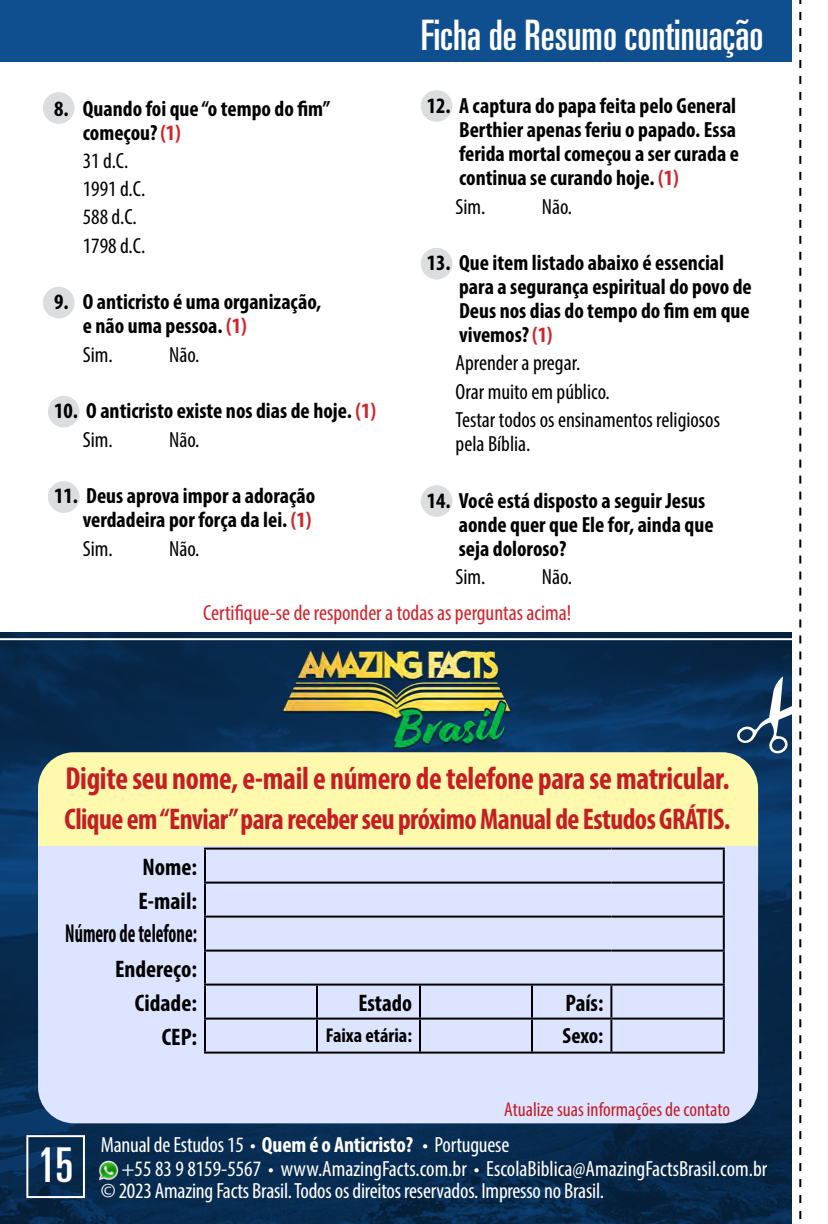
<style>
.page{position:relative;width:828px;height:1224px;background:#fff}
.page>*{position:absolute;margin:0;border:0;box-sizing:border-box;transform-origin:0 0}
.t1{font:ultra-condensed 48px "Univers";color:#fff}
.t2{font:ultra-condensed 42px "Univers";color:#fff}
.t3{font:700 condensed 32px "Myriad Pro";letter-spacing:-.01em;color:#c61d23;scale:.95 1}
.t4{font:700 condensed 30px "Myriad Pro";letter-spacing:-.02em;color:#c61d23;scale:.95 1}
.t5{font:700 condensed 26px "Myriad Pro";color:#000;scale:.71 1}
.t6{font:700 condensed 24px/34px "Myriad Pro";color:#000}
.t7{font:700 condensed 24px "Myriad Pro";color:#000;scale:.96 1}
.t8{font:700 condensed 22px/24px "Myriad Pro";color:#000}
.t9{font:condensed 22px/24px "Myriad Pro";letter-spacing:-.01em;color:#fff}
.t10{font:condensed 22px/28.4px "Myriad Pro";color:#000}
.t11{font:condensed 22px "Myriad Pro";color:#d2232a}
.t12{font:condensed 20px "Myriad Pro";color:#c61d23}
.t13{font:700 condensed 20px "Myriad Pro";color:#000}
.s1{color:#d2232a}
.s2{font-weight:400}
.s3{font-weight:700}
</style>
<div class="page">
<div style="left:0;top:0;width:792px;height:62px;background:#0f4f90"></div>
<img style="left:0;top:633px;width:792px;height:591px">
<div style="left:421px;top:90px;width:31px;height:32px;background:#dcddde;border-radius:50%"></div>
<div style="left:421px;top:248px;width:31px;height:32px;background:#dcddde;border-radius:50%"></div>
<div style="left:421px;top:485px;width:31px;height:32px;background:#dcddde;border-radius:50%"></div>
<div style="left:43px;top:92px;width:32px;height:32px;background:#dcddde;border-radius:50%"></div>
<div style="left:43px;top:287px;width:32px;height:31px;background:#dcddde;border-radius:50%"></div>
<div style="left:48px;top:396px;width:32px;height:31px;background:#dcddde;border-radius:50%"></div>
<div style="left:48px;top:481px;width:32px;height:32px;background:#dcddde;border-radius:50%"></div>
<svg style="left:799px;top:0;width:2px;height:1220px"></svg>
<div style="left:26px;top:1135px;width:59px;height:63px;border:2px solid #fff"></div>
<svg style="left:736px;top:676px;width:56px;height:78px"></svg>
<hr style="left:0;top:638px;width:792px;height:2px;background:#fff">
<img style="left:281px;top:642px;width:232px;height:110px">
<img style="left:99px;top:1160px;width:20px;height:20px">
<div style="left:38px;top:760px;width:720px;height:363px;background:#dde4ff;border-radius:36px"></div>
<div style="left:38px;top:752px;width:720px;height:157px;background:#fff9ae;border-radius:36px"></div>
<svg style="left:38px;top:846px;width:720px;height:63px;background:#d2d9f3"></svg>
<svg style="left:54px;top:849px;width:669px;height:203px"></svg>
<div style="left:317px;top:1019px;width:103px;height:34px;background:#dde4ff"></div>
<hr style="left:204px;top:848px;width:113px;height:2px;background:#000">
<hr style="left:204px;top:850px;width:2px;height:32px;background:#000">
<hr style="left:317px;top:848px;width:103px;height:2px;background:#000">
<hr style="left:420px;top:848px;width:112px;height:2px;background:#000">
<hr style="left:532px;top:848px;width:79px;height:2px;background:#000">
<hr style="left:611px;top:848px;width:114px;height:2px;background:#000">
<hr style="left:723px;top:850px;width:2px;height:32px;background:#000">
<hr style="left:204px;top:882px;width:113px;height:2px;background:#000">
<hr style="left:204px;top:884px;width:2px;height:32px;background:#000">
<hr style="left:317px;top:882px;width:103px;height:2px;background:#000">
<hr style="left:420px;top:882px;width:112px;height:2px;background:#000">
<hr style="left:532px;top:882px;width:79px;height:2px;background:#000">
<hr style="left:611px;top:882px;width:114px;height:2px;background:#000">
<hr style="left:723px;top:884px;width:2px;height:32px;background:#000">
<hr style="left:204px;top:916px;width:113px;height:2px;background:#000">
<hr style="left:204px;top:918px;width:2px;height:32px;background:#000">
<hr style="left:317px;top:916px;width:103px;height:2px;background:#000">
<hr style="left:420px;top:916px;width:112px;height:2px;background:#000">
<hr style="left:532px;top:916px;width:79px;height:2px;background:#000">
<hr style="left:611px;top:916px;width:114px;height:2px;background:#000">
<hr style="left:723px;top:918px;width:2px;height:32px;background:#000">
<hr style="left:204px;top:950px;width:113px;height:2px;background:#000">
<hr style="left:204px;top:952px;width:2px;height:32px;background:#000">
<hr style="left:317px;top:950px;width:103px;height:2px;background:#000">
<hr style="left:420px;top:950px;width:112px;height:2px;background:#000">
<hr style="left:532px;top:950px;width:79px;height:2px;background:#000">
<hr style="left:611px;top:950px;width:114px;height:2px;background:#000">
<hr style="left:723px;top:952px;width:2px;height:32px;background:#000">
<hr style="left:611px;top:984px;width:114px;height:2px;background:#000">
<hr style="left:723px;top:986px;width:2px;height:32px;background:#000">
<hr style="left:611px;top:1018px;width:114px;height:2px;background:#000">
<hr style="left:723px;top:1020px;width:2px;height:32px;background:#000">
<hr style="left:611px;top:1052px;width:114px;height:2px;background:#000">
<hr style="left:420px;top:984px;width:112px;height:2px;background:#000">
<hr style="left:532px;top:984px;width:79px;height:2px;background:#000">
<hr style="left:531px;top:986px;width:2px;height:32px;background:#000">
<hr style="left:610px;top:986px;width:2px;height:32px;background:#000">
<hr style="left:420px;top:1018px;width:112px;height:2px;background:#000">
<hr style="left:532px;top:1018px;width:79px;height:2px;background:#000">
<hr style="left:531px;top:1020px;width:2px;height:32px;background:#000">
<hr style="left:610px;top:1020px;width:2px;height:32px;background:#000">
<hr style="left:420px;top:1052px;width:112px;height:2px;background:#000">
<hr style="left:532px;top:1052px;width:79px;height:2px;background:#000">
<hr style="left:204px;top:984px;width:113px;height:2px;background:#000">
<hr style="left:204px;top:986px;width:2px;height:32px;background:#000">
<hr style="left:317px;top:984px;width:103px;height:2px;background:#000">
<hr style="left:316px;top:986px;width:2px;height:32px;background:#000">
<hr style="left:419px;top:986px;width:2px;height:32px;background:#000">
<hr style="left:204px;top:1018px;width:113px;height:2px;background:#000">
<hr style="left:204px;top:1020px;width:2px;height:32px;background:#000">
<hr style="left:317px;top:1018px;width:103px;height:2px;background:#000">
<hr style="left:316px;top:1020px;width:2px;height:32px;background:#000">
<hr style="left:419px;top:1020px;width:2px;height:32px;background:#000">
<hr style="left:204px;top:1052px;width:113px;height:2px;background:#000">
<hr style="left:317px;top:1052px;width:103px;height:2px;background:#000">
<p class="t8" style="left:83px;top:96px;width:249px;text-indent:-29px">8. Quando foi que “o tempo do fim” começou? <span class="s1">(1)</span></p>
<p class="t10" style="left:83px;top:146px;width:64px">31 d.C.<br>1991 d.C.<br>588 d.C.<br>1798 d.C.</p>
<p class="t8" style="left:83px;top:290px;width:240px;text-indent:-29px">9. O anticristo é uma organização, e não uma pessoa. <span class="s1">(1)</span></p>
<p class="t10" style="left:83px;top:340px;width:31px">Sim.</p>
<p class="t10" style="left:169px;top:340px;width:32px">Não.</p>
<p class="t8" style="left:83px;top:396px;width:295px;line-height:28.4px;text-indent:-29px">10. O anticristo existe nos dias de hoje. <span class="s1">(1)<br></span><span class="s2">Sim.</span></p>
<p class="t10" style="left:169px;top:425px;width:32px">Não.</p>
<p class="t8" style="left:54px;top:484px;width:263px;text-align:right">11. Deus aprova impor a adoração verdadeira por força da lei. <span class="s1">(1)</span></p>
<p class="t10" style="left:83px;top:534px;width:31px">Sim.</p>
<p class="t10" style="left:169px;top:534px;width:32px">Não.</p>
<h2 class="t2" style="left:421px;top:11px;width:344px">Ficha de Resumo continuação</h2>
<p class="t8" style="left:459px;top:93px;width:281px;text-indent:-32px">12. A captura do papa feita pelo General Berthier apenas feriu o papado. Essa ferida mortal começou a ser curada e continua se curando hoje. <span class="s1">(1)</span></p>
<p class="t10" style="left:456px;top:192px;width:31px">Sim.</p>
<p class="t10" style="left:542px;top:192px;width:32px">Não.</p>
<p class="t8" style="left:459px;top:250px;width:294px;text-indent:-32px">13. Que item listado abaixo é essencial para a segurança espiritual do povo de<br>Deus nos dias do tempo do fim em que vivemos? <span class="s1">(1)</span></p>
<p class="t10" style="left:456px;top:349px;width:266px">Aprender a pregar.<br>Orar muito em público.<br>Testar todos os ensinamentos religiosos</p>
<p class="t10" style="left:456px;top:429px;width:76px">pela Bíblia.</p>
<p class="t8" style="left:459px;top:488px;width:256px;text-indent:-32px">14. Você está disposto a seguir Jesus aonde quer que Ele for, ainda que seja doloroso?</p>
<p class="t10" style="left:456px;top:562px;width:31px">Sim.</p>
<p class="t10" style="left:542px;top:562px;width:32px">Não.</p>
<p class="t11" style="left:203px;top:599px;width:370px">Certifique-se de responder a todas as perguntas acima!</p>
<h3 class="t3" style="left:65px;top:758px;width:701px">Digite seu nome, e-mail e número de telefone para se matricular.</h3>
<h3 class="t4" style="left:64px;top:800px;width:703px">Clique em “Enviar” para receber seu próximo Manual de Estudos GRÁTIS.</h3>
<p class="t6" style="left:139px;top:849px;width:60px">Nome:<br>E-mail:</p>
<p class="t5" style="left:65px;top:917px;width:187px">Número de telefone:</p>
<p class="t6" style="left:115px;top:951px;width:83px;text-align:right">Endereço:<br>Cidade:</p>
<p class="t7" style="left:358px;top:988px;width:57px">Estado</p>
<p class="t7" style="left:566px;top:988px;width:41px">País:</p>
<p class="t6" style="left:162px;top:1019px;width:37px">CEP:</p>
<p class="t13" style="left:326px;top:1022px;width:88px">Faixa etária:</p>
<p class="t8" style="left:563px;top:1023px;width:42px">Sexo:</p>
<h1 class="t1" style="left:38px;top:1138px;width:37px">15</h1>
<p class="t12" style="left:504px;top:1097px;width:227px">Atualize suas informações de contato</p>
<p class="t9" style="left:122px;top:1132px;width:647px;text-indent:-21px">Manual de Estudos 15 • <span class="s3">Quem é o Anticristo?</span> • Portuguese<br>+55 83 9 8159-5567 • www.AmazingFacts.com.br • EscolaBiblica@AmazingFactsBrasil.com.br</p>
<p class="t9" style="left:101px;top:1178px;width:505px">© 2023 Amazing Facts Brasil. Todos os direitos reservados. Impresso no Brasil.</p>
</div>
